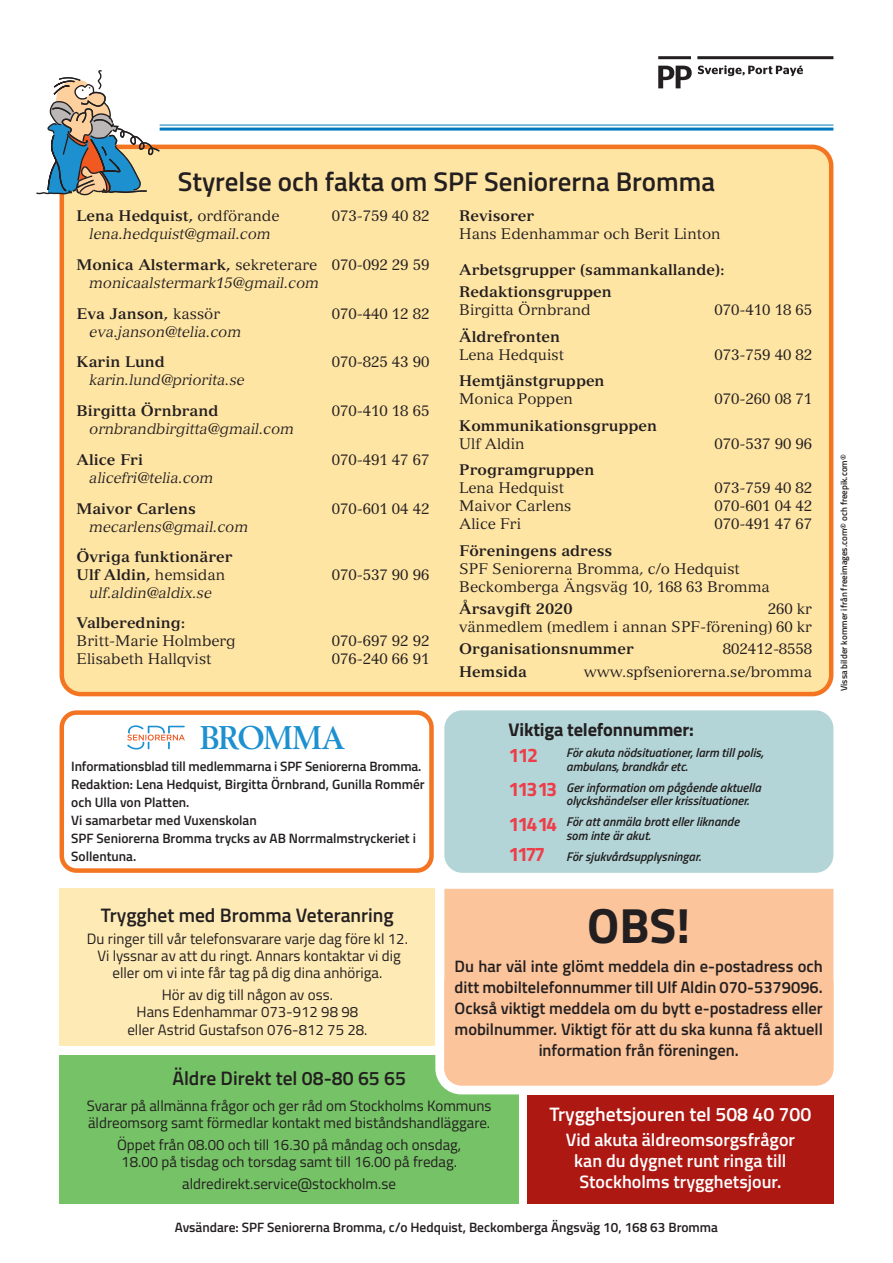
<style>
.page{position:relative;width:893px;height:1263px;background:#fff}
.page>*{position:absolute;margin:0;border:0;box-sizing:border-box;transform-origin:0 0}
.t1{font:700 49.5px "Titillium Web";color:#231f20}
.t2{font:700 32.4px "Berling";letter-spacing:-.03em;color:#1d90d0;scale:.95 1}
.t3{font:600 27px "Titillium Web";color:#231f20}
.t4{font:700 19.65px "Titillium Web";color:#ee3d49}
.t5{font:600 19.5px "Titillium Web";color:#231f20}
.t6{font:600 19.5px "Titillium Web";color:#fff}
.t7{font:700 18.45px "Titillium Web";letter-spacing:-.01em;color:#231f20}
.t8{font:600 18px/20.7px "Titillium Web";color:#fff;text-align:center}
.t9{font:600 16.5px/21px "Titillium Web";color:#231f20;text-align:center}
.t10{font:15px/18px "Versailles";color:#231f20}
.t11{font:15px/17.2px "Titillium Web";color:#231f20}
.t12{font:700 15px/18px "Versailles";color:#231f20}
.t13{font:italic 15px/30.8px "Versailles";color:#231f20}
.t14{font:600 13.5px/18px "Titillium Web";color:#231f20}
.t15{font:italic 600 12.6px/13.8px "Titillium Web";color:#231f20}
.t16{font:600 9px "Titillium Web";color:#231f20}
.s1{font-weight:400}
.s2{font-weight:700;font-style:normal}
.s3{font-style:normal}
.s4{font-weight:700;font-style:normal;font-size:19.65px;color:#ee3d49}
</style>
<div class="page">
<div style="left:60px;top:1054px;width:459px;height:149px;background:#76c266"></div>
<div style="left:435px;top:957px;width:407px;height:137px;border:9px solid #fff;border-radius:22px"></div>
<hr style="left:160px;top:125px;width:673px;height:1px;background:#0078c0">
<hr style="left:160px;top:128px;width:673px;height:3px;background:#0078c0">
<div style="left:62px;top:147px;width:769px;height:547px;background:#ffe5a4;border-radius:19px"></div>
<div style="left:60px;top:145px;width:773px;height:551px;border:4px solid #f47521;border-radius:19px"></div>
<hr style="left:658px;top:56px;width:33px;height:3px;background:#231f20">
<hr style="left:697px;top:56px;width:136px;height:3px;background:#231f20">
<svg style="left:698px;top:65px;width:105px;height:11px"></svg>
<svg style="left:658px;top:66px;width:34px;height:22px"></svg>
<svg style="left:36px;top:70px;width:124px;height:125px"></svg>
<div style="left:60px;top:710px;width:374px;height:163px;border:4px solid #f47521;border-radius:15px"></div>
<svg style="left:127px;top:725px;width:58px;height:24px"></svg>
<div style="left:527px;top:1095px;width:306px;height:108px;background:#ad1813"></div>
<div style="left:444px;top:889px;width:389px;height:196px;background:#fbc49b"></div>
<div style="left:60px;top:889px;width:375px;height:157px;background:#feeab5"></div>
<div style="left:444px;top:710px;width:389px;height:163px;background:#b3d5d7;border-radius:18px"></div>
<h3 class="t3" style="left:178px;top:161px;width:539px">Styrelse och fakta om SPF Seniorerna Bromma</h3>
<p class="t12" style="left:77px;top:207px;width:204px">Lena Hedquist, <span class="s1">ordförande</span></p>
<p class="t10" style="left:332px;top:207px;width:99px">073-759 40 82</p>
<p class="t13" style="left:77px;top:219px;width:354px;text-indent:13px">lena.hedquist@gmail.com<br><span class="s2">Monica Alstermark,</span> <span class="s3">sekreterare 070-092 29 59</span></p>
<p class="t13" style="left:77px;top:267px;width:244px;text-indent:13px">monicaalstermark15@gmail.com<br><span class="s2">Eva Janson,</span> <span class="s3">kassör</span></p>
<p class="t12" style="left:459px;top:207px;width:77px">Revisorer</p>
<p class="t10" style="left:459px;top:225px;width:263px">Hans Edenhammar och Berit Linton</p>
<p class="t12" style="left:459px;top:259px;width:267px;line-height:22.2px">Arbetsgrupper (sammankallande):<br>Redaktionsgruppen</p>
<p class="t10" style="left:459px;top:301px;width:133px">Birgitta Örnbrand</p>
<p class="t10" style="left:715px;top:301px;width:99px">070-410 18 65</p>
<p class="t12" style="left:459px;top:328px;width:102px">Äldrefronten</p>
<p class="t10" style="left:459px;top:346px;width:106px">Lena Hedquist</p>
<p class="t10" style="left:715px;top:346px;width:99px">073-759 40 82</p>
<p class="t12" style="left:459px;top:372px;width:147px">Hemtjänstgruppen</p>
<p class="t10" style="left:459px;top:390px;width:115px">Monica Poppen</p>
<p class="t10" style="left:715px;top:390px;width:99px">070-260 08 71</p>
<p class="t12" style="left:459px;top:417px;width:199px">Kommunikationsgruppen</p>
<p class="t10" style="left:459px;top:435px;width:67px">Ulf Aldin</p>
<p class="t10" style="left:715px;top:435px;width:99px">070-537 90 96</p>
<p class="t12" style="left:459px;top:461px;width:137px">Programgruppen</p>
<p class="t10" style="left:459px;top:479px;width:106px">Lena Hedquist</p>
<p class="t10" style="left:715px;top:479px;width:99px">073-759 40 82</p>
<p class="t10" style="left:459px;top:497px;width:114px">Maivor Carlens</p>
<p class="t10" style="left:715px;top:497px;width:99px">070-601 04 42</p>
<p class="t10" style="left:459px;top:515px;width:63px">Alice Fri</p>
<p class="t10" style="left:715px;top:515px;width:99px">070-491 47 67</p>
<p class="t12" style="left:459px;top:542px;width:154px">Föreningens adress</p>
<p class="t10" style="left:459px;top:560px;width:312px">SPF Seniorerna Bromma, c/o Hedquist<br>Beckomberga Ängsväg 10, 168 63 Bromma</p>
<p class="t12" style="left:459px;top:600px;width:115px">Årsavgift 2020</p>
<p class="t10" style="left:332px;top:304px;width:99px">070-440 12 82</p>
<p class="t13" style="left:89px;top:316px;width:153px">eva.janson@telia.com</p>
<p class="t12" style="left:77px;top:353px;width:90px">Karin Lund</p>
<p class="t10" style="left:332px;top:353px;width:99px">070-825 43 90</p>
<p class="t13" style="left:89px;top:365px;width:157px">karin.lund@priorita.se</p>
<p class="t12" style="left:77px;top:402px;width:143px">Birgitta Örnbrand</p>
<p class="t10" style="left:332px;top:402px;width:99px">070-410 18 65</p>
<p class="t13" style="left:89px;top:414px;width:206px">ornbrandbirgitta@gmail.com</p>
<p class="t12" style="left:77px;top:451px;width:68px">Alice Fri</p>
<p class="t10" style="left:332px;top:451px;width:99px">070-491 47 67</p>
<p class="t13" style="left:89px;top:462px;width:125px">alicefri@telia.com</p>
<p class="t12" style="left:77px;top:499px;width:121px">Maivor Carlens</p>
<p class="t10" style="left:332px;top:499px;width:99px">070-601 04 42</p>
<p class="t13" style="left:89px;top:511px;width:160px">mecarlens@gmail.com</p>
<p class="t12" style="left:77px;top:548px;width:158px">Övriga funktionärer<br>Ulf Aldin, <span class="s1">hemsidan</span></p>
<p class="t10" style="left:332px;top:566px;width:99px">070-537 90 96</p>
<p class="t13" style="left:89px;top:578px;width:124px">ulf.aldin@aldix.se</p>
<p class="t12" style="left:77px;top:614px;width:110px">Valberedning:</p>
<p class="t10" style="left:77px;top:632px;width:161px">Britt-Marie Holmberg</p>
<p class="t10" style="left:332px;top:632px;width:99px">070-697 92 92</p>
<p class="t10" style="left:77px;top:650px;width:137px">Elisabeth Hallqvist</p>
<p class="t10" style="left:332px;top:650px;width:99px">076-240 66 91</p>
<p class="t10" style="left:459px;top:600px;width:354px;text-align:right">260 kr<br>vänmedlem (medlem i annan SPF-förening) 60 kr</p>
<p class="t12" style="left:459px;top:640px;width:176px">Organisationsnummer</p>
<p class="t10" style="left:723px;top:640px;width:91px">802412-8558</p>
<p class="t12" style="left:459px;top:662px;width:69px">Hemsida</p>
<p class="t10" style="left:584px;top:662px;width:230px">www.spfseniorerna.se/bromma</p>
<h2 class="t2" style="left:200px;top:718px;width:154px">BROMMA</h2>
<p class="t14" style="left:71px;top:756px;width:355px">Informationsblad till medlemmarna i SPF Seniorerna Bromma.<br>Redaktion: Lena Hedquist, Birgitta Örnbrand, Gunilla Rommér och Ulla von Platten.<br>Vi samarbetar med Vuxenskolan<br>SPF Seniorerna Bromma trycks av AB Norrmalmstryckeriet i Sollentuna.</p>
<p class="t7" style="left:509px;top:715px;width:187px">Viktiga telefonnummer:</p>
<h3 class="t4" style="left:509px;top:740px;width:31px">112</h3>
<p class="t15" style="left:566px;top:745px;width:199px">För akuta nödsituationer, larm till polis, ambulans, brandkår etc.</p>
<p class="t15" style="left:566px;top:779px;width:196px;text-indent:-58px"><span class="s4">113 13</span> Ger information om pågående aktuella olyckshändelser eller krissituationer.</p>
<p class="t15" style="left:566px;top:814px;width:175px;text-indent:-58px"><span class="s4">114 14</span> För att anmäla brott eller liknande som inte är akut.</p>
<p class="t15" style="left:509px;top:849px;width:194px"><span class="s4">1177</span> För sjukvårdsupplysningar.</p>
<p class="t16" style="left:837px;top:691px;width:238px;rotate:-90deg">Vissa bilder kommer ifrån freeimages.com© och freepik.com©</p>
<h3 class="t5" style="left:101px;top:901px;width:294px">Trygghet med Bromma Veteranring</h3>
<p class="t11" style="left:87px;top:929px;width:322px;text-align:center">Du ringer till vår telefonsvarare varje dag före kl 12.<br>Vi lyssnar av att du ringt. Annars kontaktar vi dig eller om vi inte får tag på dig dina anhöriga.</p>
<p class="t11" style="left:127px;top:985px;width:242px;text-align:center">Hör av dig till någon av oss.<br>Hans Edenhammar 073-912 98 98 eller Astrid Gustafson 076-812 75 28.</p>
<h1 class="t1" style="left:587px;top:887px;width:105px">OBS!</h1>
<p class="t9" style="left:455px;top:955px;width:370px">Du har väl inte glömt meddela din e-postadress och ditt mobiltelefonnummer till Ulf Aldin 070-5379096.<br>Också viktigt meddela om du bytt e-postadress eller mobilnummer. Viktigt för att du ska kunna få aktuell information från föreningen.</p>
<h3 class="t5" style="left:172px;top:1064px;width:235px">Äldre Direkt tel 08-80 65 65</h3>
<p class="t11" style="left:87px;top:1096px;width:406px">Svarar på allmänna frågor och ger råd om Stockholms Kommuns äldreomsorg samt förmedlar kontakt med biståndshandläggare.</p>
<p class="t11" style="left:117px;top:1135px;width:346px">Öppet från 08.00 och till 16.30 på måndag och onsdag,<br>18.00 på tisdag och torsdag samt till 16.00 på fredag.</p>
<p class="t11" style="left:182px;top:1174px;width:215px">aldredirekt.service@stockholm.se</p>
<h3 class="t6" style="left:549px;top:1100px;width:264px">Trygghetsjouren tel 508 40 700</h3>
<p class="t8" style="left:566px;top:1129px;width:231px">Vid akuta äldreomsorgsfrågor kan du dygnet runt ringa till<br>Stockholms trygghetsjour.</p>
<p class="t14" style="left:175px;top:1217px;width:545px">Avsändare: SPF Seniorerna Bromma, c/o Hedquist, Beckomberga Ängsväg 10, 168 63 Bromma</p>
</div>
